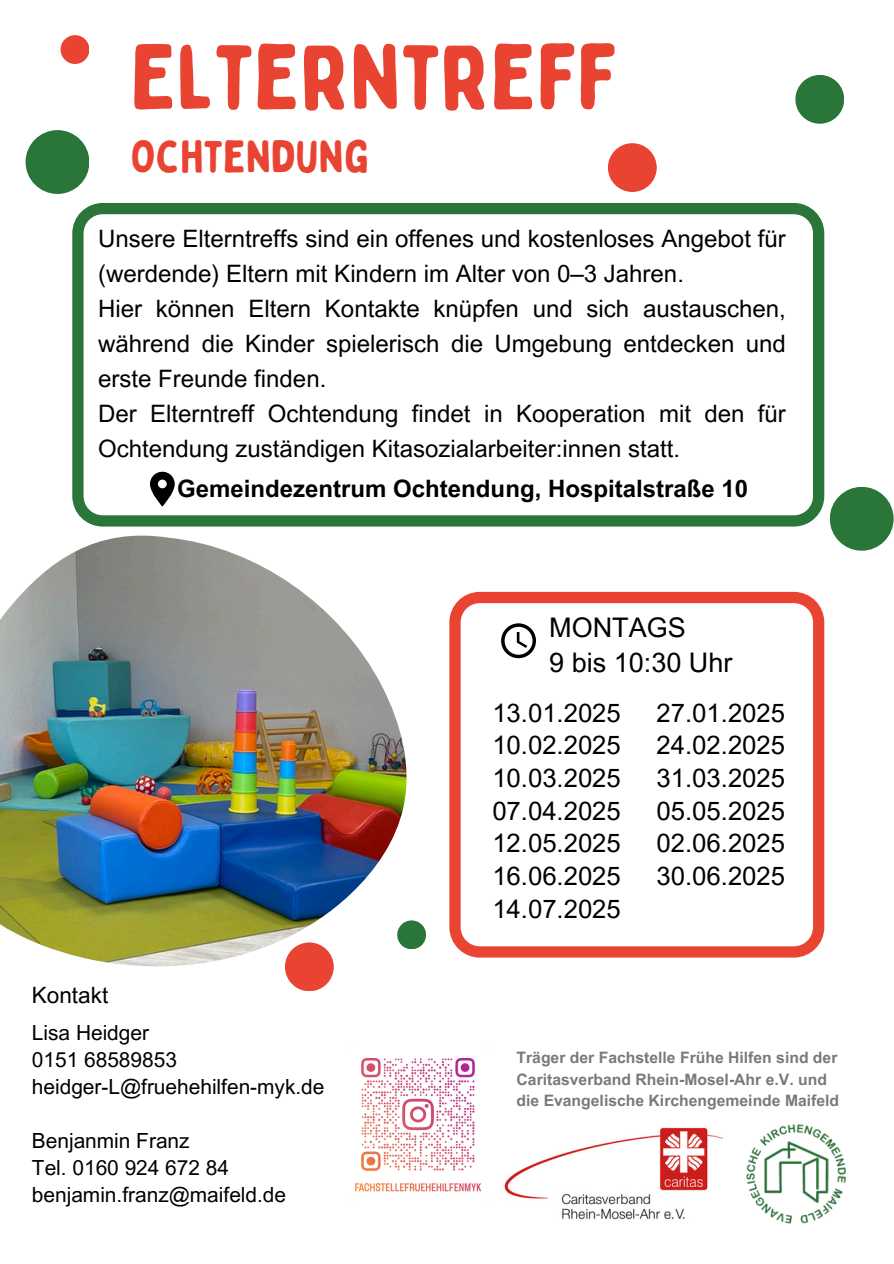
<style>
.page{position:relative;width:894px;height:1264px;background:#fff}
.page>*{position:absolute;margin:0;border:0;box-sizing:border-box;transform-origin:0 0}
.t1{font:91.5px "Bobby Jones Soft";color:#e84431}
.t2{font:45px "Bobby Jones Soft";color:#e84431}
.t3{font:27px/34.8px "Arial MT Pro";color:#000}
.t4{font:25.65px "Arial MT Pro";color:#000}
.t5{font:24px/34.8px "Arial MT Pro";color:#000}
.t6{font:700 24px "Arial MT Pro";color:#000}
.t7{font:22.5px "Arial MT Pro";color:#000}
.t8{font:20.85px/27px "Arial MT Pro";color:#000}
.t9{font:700 15.75px/21.6px "Arial MT Pro";color:#000}
</style>
<div class="page">
<svg style="left:430px;top:526px;width:369px;height:66px"></svg>
<svg style="left:72px;top:203px;width:752px;height:323px"></svg>
<img style="left:0;top:535px;width:406px;height:431px">
<svg style="left:449px;top:592px;width:375px;height:365px"></svg>
<div style="left:285px;top:942px;width:48px;height:49px;background:#e84431;border-radius:50%"></div>
<div style="left:61px;top:35px;width:28px;height:29px;background:#e84431;border-radius:50%"></div>
<div style="left:397px;top:920px;width:29px;height:29px;background:#2a7538;border-radius:50%"></div>
<div style="left:607px;top:143px;width:49px;height:49px;background:#e84431;border-radius:50%"></div>
<div style="left:26px;top:130px;width:63px;height:64px;background:#2a7538;border-radius:50%"></div>
<div style="left:829px;top:487px;width:64px;height:63px;background:#2a7538;border-radius:50%"></div>
<div style="left:795px;top:75px;width:49px;height:49px;background:#2a7538;border-radius:50%"></div>
<img style="left:746px;top:1124px;width:99px;height:99px">
<img style="left:504px;top:1127px;width:218px;height:93px">
<img style="left:355px;top:1058px;width:126px;height:134px">
<svg style="left:150px;top:472px;width:25px;height:34px"></svg>
<svg style="left:501px;top:623px;width:35px;height:35px"></svg>
<p class="t1" style="left:131px;top:20px;width:488px">ELTERNTREFF</p>
<h4 class="t2" style="left:131px;top:128px;width:240px">OCHTENDUNG</h4>
<p class="t5" style="left:98px;top:225px;width:689px">Unsere Elterntreffs sind ein offenes und kostenloses Angebot für (werdende) Eltern mit Kindern im Alter von 0–3 Jahren.<br>Hier können Eltern Kontakte knüpfen und sich austauschen, während die Kinder spielerisch die Umgebung entdecken und erste Freunde finden.<br>Der Elterntreff Ochtendung findet in Kooperation mit den für Ochtendung zuständigen Kitasozialarbeiter:innen statt.</p>
<h3 class="t6" style="left:177px;top:480px;width:572px">Gemeindezentrum Ochtendung, Hospitalstraße 10</h3>
<p class="t3" style="left:549px;top:613px;width:185px">MONTAGS<br>9 bis 10:30 Uhr</p>
<h5 class="t7" style="left:32px;top:986px;width:78px">Kontakt</h5>
<h2 class="t8" style="left:32px;top:1021px;width:294px">Lisa Heidger<br>0151 68589853 heidger-L@fruehehilfen-myk.de</h2>
<h5 class="t8" style="left:32px;top:1129px;width:256px">Benjanmin Franz<br>Tel. 0160 924 672 84 benjamin.franz@maifeld.de</h5>
<p class="t4" style="left:492px;top:703px;width:130px">13.01.2025</p>
<p class="t4" style="left:656px;top:703px;width:130px">27.01.2025</p>
<p class="t4" style="left:492px;top:735px;width:130px">10.02.2025</p>
<p class="t4" style="left:656px;top:735px;width:130px">24.02.2025</p>
<p class="t4" style="left:492px;top:768px;width:130px">10.03.2025</p>
<p class="t4" style="left:656px;top:768px;width:130px">31.03.2025</p>
<p class="t4" style="left:492px;top:801px;width:130px">07.04.2025</p>
<p class="t4" style="left:656px;top:801px;width:130px">05.05.2025</p>
<p class="t4" style="left:492px;top:833px;width:130px">12.05.2025</p>
<p class="t4" style="left:656px;top:833px;width:130px">02.06.2025</p>
<p class="t4" style="left:492px;top:866px;width:130px">16.06.2025</p>
<p class="t4" style="left:656px;top:866px;width:130px">30.06.2025</p>
<p class="t4" style="left:492px;top:899px;width:130px">14.07.2025</p>
<p class="t9" style="left:516px;top:1048px;width:324px">Träger der Fachstelle Frühe Hilfen sind der<br>Caritasverband Rhein-Mosel-Ahr e.V. und die Evangelische Kirchengemeinde Maifeld</p>
</div>
